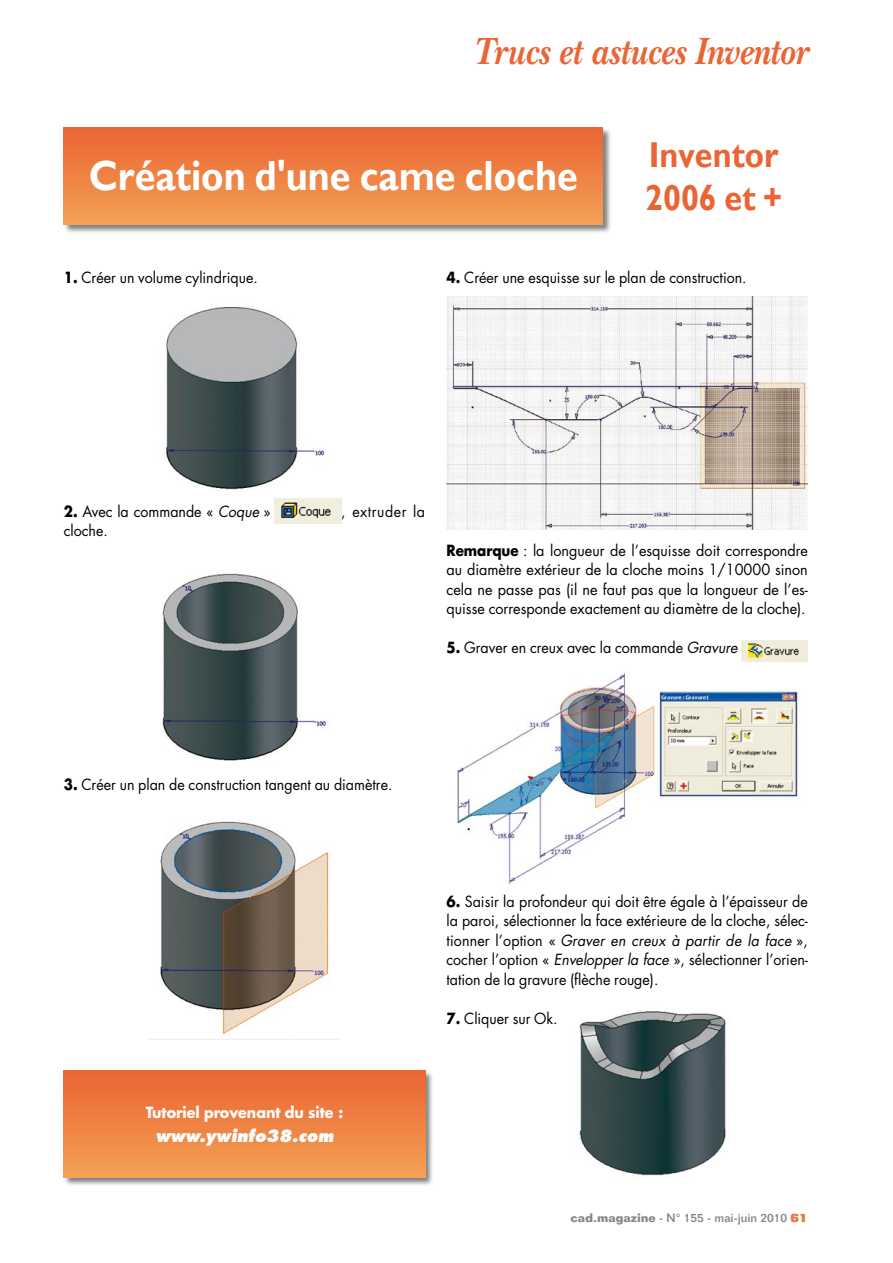
<style>
.page{position:relative;width:893px;height:1263px;background:#fff}
.page>*{position:absolute;margin:0;border:0;box-sizing:border-box;transform-origin:0 0}
.t1{font:700 42px "Gill Sans";color:#fff;scale:.9 1}
.t2{font:italic 700 39.6px "New Baskerville";color:#ea6535;scale:.86 1}
.t3{font:700 36px/43.2px "Gill Sans";color:#ea6535;scale:.9 1}
.t4{font:italic 800 16.5px "Futura";color:#fff;scale:.95 1}
.t5{font:15px/19.5px "Futura";color:#000;text-align:justify;scale:.95 1}
.t6{font:700 15px "Futura";color:#fff;scale:.95 1}
.t7{font:15px "Futura";letter-spacing:.035em;color:#000;scale:.95 1}
.t8{font:500 12px "Folio";color:#878889}
.s1{font-weight:700}
.s2{font-style:italic}
.s3{font-weight:800;color:#ec7746}
</style>
<div class="page">
<div style="left:62px;top:126px;width:551px;height:108px;background:#000;opacity:.5"></div>
<div style="left:64px;top:128px;width:539px;height:97px;background:linear-gradient(to bottom,#e96434,#f4a155)"></div>
<img style="left:166px;top:307px;width:159px;height:183px">
<img style="left:275px;top:499px;width:66px;height:24px">
<img style="left:162px;top:573px;width:165px;height:188px">
<img style="left:148px;top:821px;width:193px;height:219px">
<img style="left:446px;top:297px;width:362px;height:233px">
<img style="left:457px;top:673px;width:341px;height:212px">
<img style="left:742px;top:641px;width:66px;height:21px">
<img style="left:579px;top:1011px;width:147px;height:165px">
<div style="left:62px;top:1069px;width:373px;height:119px;background:#000;opacity:.5"></div>
<div style="left:64px;top:1070px;width:361px;height:108px;background:linear-gradient(to bottom,#e96433,#f4a054)"></div>
<h2 class="t2" style="left:473px;top:29px;width:391px">Trucs et astuces Inventor</h2>
<h1 class="t1" style="left:89px;top:152px;width:545px">Création d'une came cloche</h1>
<h3 class="t3" style="left:645px;top:133px;width:153px">Inventor<br>2006 et +</h3>
<p class="t5" style="left:64px;top:267px;width:206px"><span class="s1">1.</span> Créer un volume cylindrique.</p>
<p class="t5" style="left:446px;top:267px;width:317px"><span class="s1">4.</span> Créer une esquisse sur le plan de construction.</p>
<p class="t5" style="left:64px;top:501px;width:219px"><span class="s1">2.</span> Avec la commande « <span class="s2">Coque</span> »</p>
<p class="t7" style="left:341px;top:501px;width:90px">, extruder la</p>
<p class="t5" style="left:64px;top:521px;width:48px">cloche.</p>
<p class="t5" style="left:446px;top:540px;width:382px"><span class="s1">Remarque</span> : la longueur de l’esquisse doit correspondre au diamètre extérieur de la cloche moins 1/10000 sinon cela ne passe pas (il ne faut pas que la longueur de l’es&shy;quisse corresponde exactement au diamètre de la cloche).</p>
<p class="t5" style="left:446px;top:638px;width:308px"><span class="s1">5.</span> Graver en creux avec la commande <span class="s2">Gravure</span></p>
<p class="t5" style="left:64px;top:774px;width:348px"><span class="s1">3.</span> Créer un plan de construction tangent au diamètre.</p>
<p class="t6" style="left:146px;top:1102px;width:209px">Tutoriel provenant du site :</p>
<p class="t4" style="left:155px;top:1125px;width:189px">www.ywinfo38.com</p>
<p class="t5" style="left:446px;top:891px;width:382px"><span class="s1">6.</span> Saisir la profondeur qui doit être égale à l’épaisseur de la paroi, sélectionner la face extérieure de la cloche, sélec&shy;tionner l’option « <span class="s2">Graver en creux à partir de la face</span> », cocher l’option « <span class="s2">Envelopper la face</span> », sélectionner l’orien&shy;tation de la gravure (flèche rouge).</p>
<p class="t5" style="left:446px;top:1008px;width:118px"><span class="s1">7.</span> Cliquer sur Ok.</p>
<p class="t8" style="left:570px;top:1210px;width:239px"><span class="s1">cad-magazine</span> - N° 155 - mai-juin 2010 <span class="s3">61</span></p>
</div>
